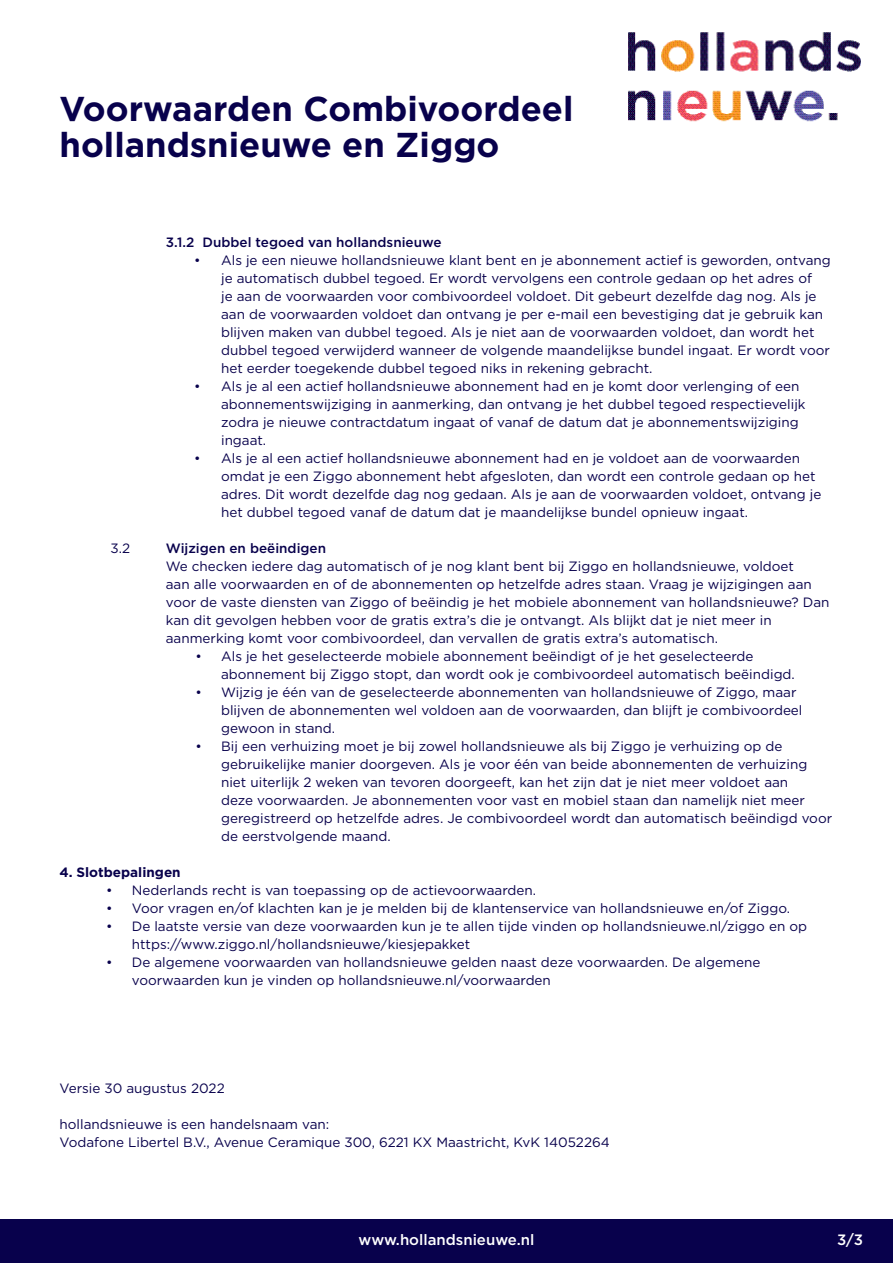
<style>
.page{position:relative;width:893px;height:1263px;background:#fff}
.page>*{position:absolute;margin:0;border:0;box-sizing:border-box;transform-origin:0 0}
.t1{font:700 34.5px/36px "Gotham HTF";color:#08014c}
.t2{font:500 15px "Gotham HTF";color:#fff}
.t3{font:13.5px/18px "Gotham HTF";color:#08014c}
.t4{font:500 13.5px "Gotham HTF";color:#08014c}
.t5{font:700 13.5px "Gotham HTF";color:#08014c}
.s1{font-weight:500}
</style>
<div class="page">
<img style="left:628px;top:32px;width:233px;height:90px">
<div style="left:0;top:1219px;width:893px;height:44px;background:#08014c"></div>
<h1 class="t1" style="left:60px;top:90px;width:515px">Voorwaarden Combivoordeel hollandsnieuwe en Ziggo</h1>
<p class="t4" style="left:166px;top:235px;width:277px">3.1.2 Dubbel tegoed van hollandsnieuwe</p>
<p class="t3" style="left:221px;top:251px;width:611px;text-indent:-27px">• Als je een nieuwe hollandsnieuwe klant bent en je abonnement actief is geworden, ontvang je automatisch dubbel tegoed. Er wordt vervolgens een controle gedaan op het adres of<br>je aan de voorwaarden voor combivoordeel voldoet. Dit gebeurt dezelfde dag nog. Als je aan de voorwaarden voldoet dan ontvang je per e-mail een bevestiging dat je gebruik kan blijven maken van dubbel tegoed. Als je niet aan de voorwaarden voldoet, dan wordt het dubbel tegoed verwijderd wanneer de volgende maandelijkse bundel ingaat. Er wordt voor het eerder toegekende dubbel tegoed niks in rekening gebracht.</p>
<p class="t3" style="left:221px;top:377px;width:586px;text-indent:-27px">• Als je al een actief hollandsnieuwe abonnement had en je komt door verlenging of een abonnementswijziging in aanmerking, dan ontvang je het dubbel tegoed respectievelijk zodra je nieuwe contractdatum ingaat of vanaf de datum dat je abonnementswijziging ingaat.</p>
<p class="t3" style="left:221px;top:449px;width:602px;text-indent:-27px">• Als je al een actief hollandsnieuwe abonnement had en je voldoet aan de voorwaarden omdat je een Ziggo abonnement hebt afgesloten, dan wordt een controle gedaan op het adres. Dit wordt dezelfde dag nog gedaan. Als je aan de voorwaarden voldoet, ontvang je het dubbel tegoed vanaf de datum dat je maandelijkse bundel opnieuw ingaat.</p>
<p class="t3" style="left:111px;top:539px;width:21px">3.2</p>
<p class="t3" style="left:166px;top:539px;width:665px"><span class="s1">Wijzigen en beëindigen<br></span>We checken iedere dag automatisch of je nog klant bent bij Ziggo en hollandsnieuwe, voldoet<br>aan alle voorwaarden en of de abonnementen op hetzelfde adres staan. Vraag je wijzigingen aan voor de vaste diensten van Ziggo of beëindig je het mobiele abonnement van hollandsnieuwe? Dan kan dit gevolgen hebben voor de gratis extra’s die je ontvangt. Als blijkt dat je niet meer in aanmerking komt voor combivoordeel, dan vervallen de gratis extra’s automatisch.</p>
<p class="t3" style="left:221px;top:647px;width:575px;text-indent:-26px">• Als je het geselecteerde mobiele abonnement beëindigt of je het geselecteerde abonnement bij Ziggo stopt, dan wordt ook je combivoordeel automatisch beëindigd.</p>
<p class="t3" style="left:221px;top:683px;width:583px;text-indent:-26px">• Wijzig je één van de geselecteerde abonnementen van hollandsnieuwe of Ziggo, maar blijven de abonnementen wel voldoen aan de voorwaarden, dan blijft je combivoordeel gewoon in stand.</p>
<p class="t3" style="left:221px;top:737px;width:613px;text-indent:-26px">• Bij een verhuizing moet je bij zowel hollandsnieuwe als bij Ziggo je verhuizing op de gebruikelijke manier doorgeven. Als je voor één van beide abonnementen de verhuizing niet uiterlijk 2 weken van tevoren doorgeeft, kan het zijn dat je niet meer voldoet aan<br>deze voorwaarden. Je abonnementen voor vast en mobiel staan dan namelijk niet meer geregistreerd op hetzelfde adres. Je combivoordeel wordt dan automatisch beëindigd voor de eerstvolgende maand.</p>
<p class="t5" style="left:60px;top:865px;width:123px">4. Slotbepalingen</p>
<p class="t3" style="left:106px;top:881px;width:431px">• Nederlands recht is van toepassing op de actievoorwaarden.</p>
<p class="t3" style="left:106px;top:899px;width:685px">• Voor vragen en/of klachten kan je je melden bij de klantenservice van hollandsnieuwe en/of Ziggo.</p>
<p class="t3" style="left:132px;top:917px;width:677px;text-indent:-26px">• De laatste versie van deze voorwaarden kun je te allen tijde vinden op hollandsnieuwe.nl/ziggo en op https://www.ziggo.nl/hollandsnieuwe/kiesjepakket</p>
<p class="t3" style="left:132px;top:953px;width:630px;text-indent:-26px">• De algemene voorwaarden van hollandsnieuwe gelden naast deze voorwaarden. De algemene voorwaarden kun je vinden op hollandsnieuwe.nl/voorwaarden</p>
<p class="t3" style="left:60px;top:1079px;width:167px">Versie 30 augustus 2022</p>
<p class="t3" style="left:60px;top:1115px;width:552px">hollandsnieuwe is een handelsnaam van:<br>Vodafone Libertel B.V., Avenue Ceramique 300, 6221 KX Maastricht, KvK 14052264</p>
<p class="t2" style="left:359px;top:1231px;width:177px">www.hollandsnieuwe.nl</p>
<p class="t2" style="left:837px;top:1231px;width:28px">3/3</p>
</div>
